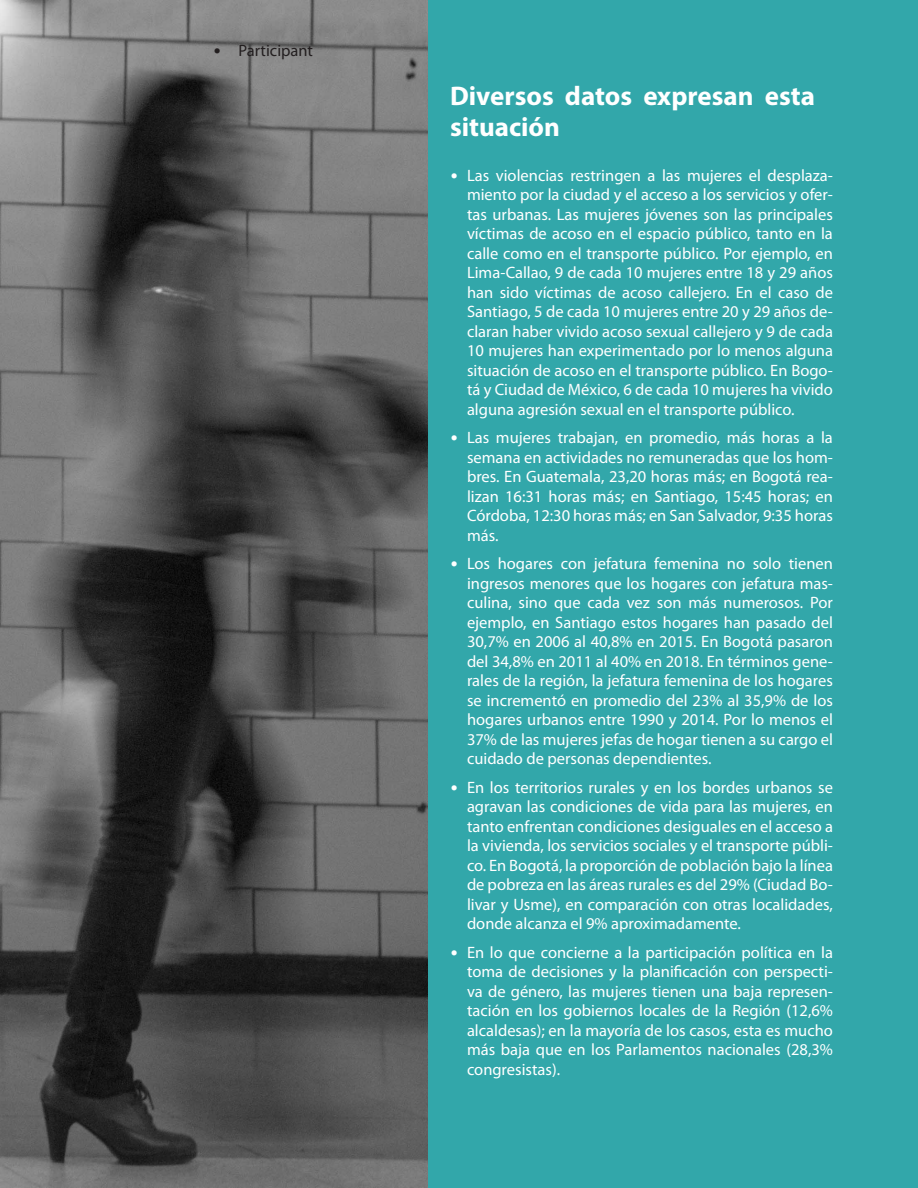
<style>
.page{position:relative;width:918px;height:1188px;background:#fff}
.page>*{position:absolute;margin:0;border:0;box-sizing:border-box;transform-origin:0 0}
.t1{font:700 27px/31px "Myriad Pro";color:#fff}
.t2{font:16.5px/19.5px "Myriad Pro";color:#fff;text-align:justify}
.t3{font:16.5px "Myriad Pro";color:#231f20}
.s1{font-family:"Calibri"}
</style>
<div class="page">
<img style="left:0;top:0;width:429px;height:1188px">
<div style="left:429px;top:0;width:489px;height:1188px;background:#32a7aa"></div>
<p class="t3" style="left:213px;top:40px;width:102px"><span class="s1">•</span> Participant</p>
<h1 class="t1" style="left:450px;top:80px;width:366px">Diversos datos expresan esta situación</h1>
<p class="t2" style="left:467px;top:165px;width:368px;text-indent:-17px"><span class="s1">•</span> Las violencias restringen a las mujeres el desplaza&shy;miento por la ciudad y el acceso a los servicios y ofer&shy;tas urbanas. Las mujeres jóvenes son las principales víctimas de acoso en el espacio público, tanto en la calle como en el transporte público. Por ejemplo, en Lima-Callao, 9 de cada 10 mujeres entre 18 y 29 años han sido víctimas de acoso callejero. En el caso de Santiago, 5 de cada 10 mujeres entre 20 y 29 años de&shy;claran haber vivido acoso sexual callejero y 9 de cada 10 mujeres han experimentado por lo menos alguna situación de acoso en el transporte público. En Bogo&shy;tá y Ciudad de México, 6 de cada 10 mujeres ha vivido alguna agresión sexual en el transporte público.</p>
<p class="t2" style="left:467px;top:428px;width:368px;text-indent:-17px"><span class="s1">•</span> Las mujeres trabajan, en promedio, más horas a la semana en actividades no remuneradas que los hom&shy;bres. En Guatemala, 23,20 horas más; en Bogotá rea&shy;lizan 16:31 horas más; en Santiago, 15:45 horas; en Córdoba, 12:30 horas más; en San Salvador, 9:35 horas más.</p>
<p class="t2" style="left:467px;top:554px;width:367px;text-indent:-17px"><span class="s1">•</span> Los hogares con jefatura femenina no solo tienen ingresos menores que los hogares con jefatura mas&shy;culina, sino que cada vez son más numerosos. Por ejemplo, en Santiago estos hogares han pasado del 30,7% en 2006 al 40,8% en 2015. En Bogotá pasaron del 34,8% en 2011 al 40% en 2018. En términos gene&shy;rales de la región, la jefatura femenina de los hogares se incrementó en promedio del 23% al 35,9% de los hogares urbanos entre 1990 y 2014. Por lo menos el 37% de las mujeres jefas de hogar tienen a su cargo el cuidado de personas dependientes.</p>
<p class="t2" style="left:467px;top:777px;width:368px;text-indent:-17px"><span class="s1">•</span> En los territorios rurales y en los bordes urbanos se agravan las condiciones de vida para las mujeres, en tanto enfrentan condiciones desiguales en el acceso a la vivienda, los servicios sociales y el transporte públi&shy;co. En Bogotá, la proporción de población bajo la línea de pobreza en las áreas rurales es del 29% (Ciudad Bo&shy;livar y Usme), en comparación con otras localidades, donde alcanza el 9% aproximadamente.</p>
<p class="t2" style="left:467px;top:942px;width:367px;text-indent:-17px"><span class="s1">•</span> En lo que concierne a la participación política en la toma de decisiones y la planificación con perspecti&shy;va de género, las mujeres tienen una baja represen&shy;tación en los gobiernos locales de la Región (12,6% alcaldesas); en la mayoría de los casos, esta es mucho más baja que en los Parlamentos nacionales (28,3% congresistas).</p>
</div>
